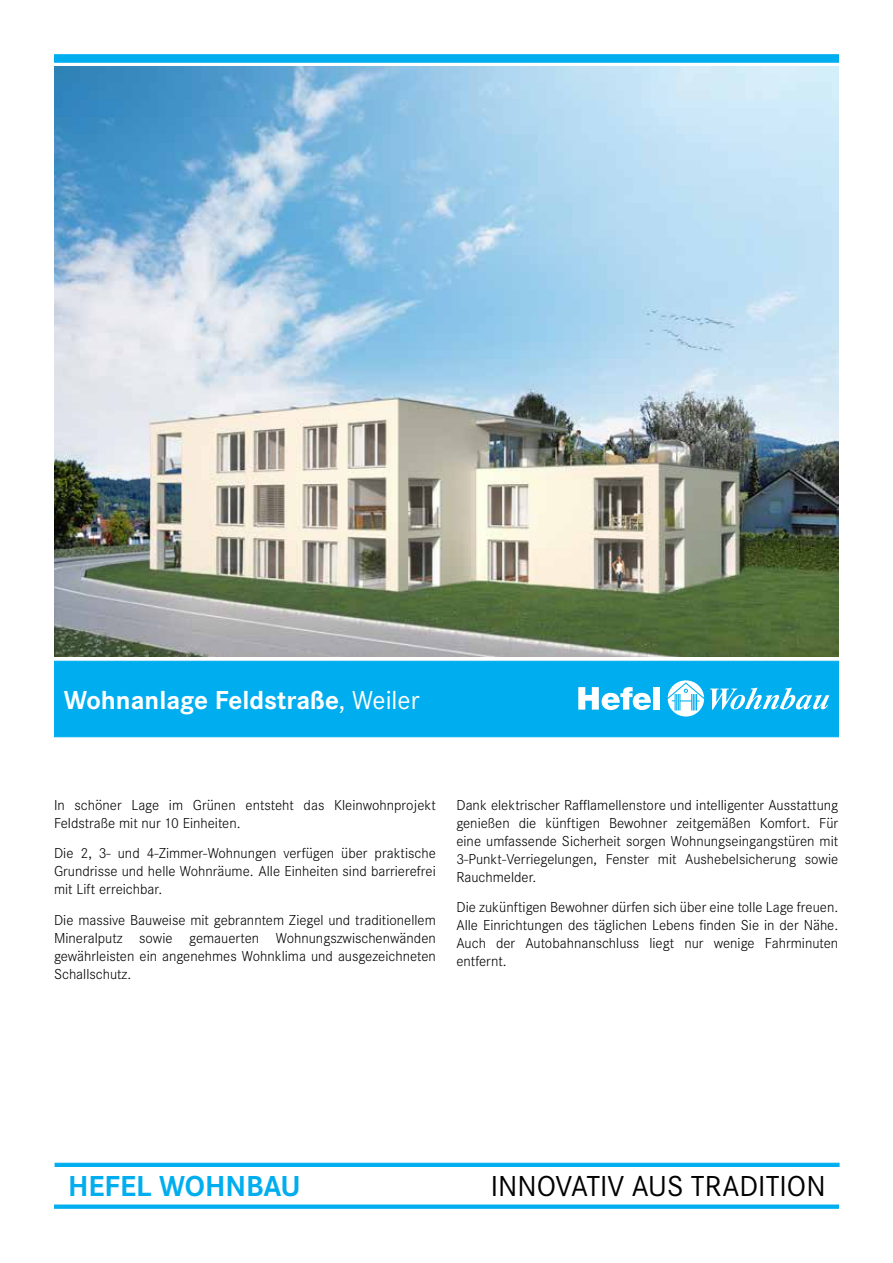
<style>
.page{position:relative;width:893px;height:1263px;background:#fff}
.page>*{position:absolute;margin:0;border:0;box-sizing:border-box;transform-origin:0 0}
.t1{font:30px "Corporate S";color:#000}
.t2{font:700 30px "Corporate S";color:#00aeef}
.t3{font:700 27px "Corporate S";color:#fff}
.t4{font:300 15px/18px "Corporate S";color:#000;text-align:justify}
.s1{font-weight:400}
</style>
<div class="page">
<div style="left:54px;top:54px;width:785px;height:9px;background:#00aeef;border:1px solid #00aeef"></div>
<svg style="left:54px;top:1204px;width:785px;height:5px;background:#23b8f1"></svg>
<img style="left:54px;top:67px;width:785px;height:589px">
<div style="left:54px;top:661px;width:785px;height:76px;background:#00aeef;border:1px solid #00aeef"></div>
<svg style="left:668px;top:680px;width:36px;height:36px"></svg>
<svg style="left:578px;top:687px;width:73px;height:23px"></svg>
<div style="left:654px;top:687px;width:6px;height:23px;background:#fff"></div>
<svg style="left:710px;top:688px;width:119px;height:21px"></svg>
<svg style="left:55px;top:1163px;width:784px;height:4px;background:#04afef"></svg>
<h2 class="t3" style="left:64px;top:684px;width:357px">Wohnanlage Feldstraße<span class="s1">, Weiler</span></h2>
<p class="t4" style="left:54px;top:796px;width:383px">In schöner Lage im Grünen entsteht das Kleinwohnprojekt<br>Feldstraße mit nur 10 Einheiten.</p>
<p class="t4" style="left:54px;top:845px;width:383px">Die 2, 3- und 4-Zimmer-Wohnungen verfügen über praktische Grundrisse und helle Wohnräume. Alle Einheiten sind barrierefrei mit Lift erreichbar.</p>
<p class="t4" style="left:54px;top:911px;width:383px">Die massive Bauweise mit gebranntem Ziegel und traditionellem Mineralputz sowie gemauerten Wohnungszwischenwänden gewährleisten ein angenehmes Wohnklima und ausgezeichneten Schallschutz.</p>
<p class="t4" style="left:456px;top:796px;width:383px">Dank elektrischer Rafflamellenstore und intelligenter Ausstattung genießen die künftigen Bewohner zeitgemäßen Komfort. Für eine umfassende Sicherheit sorgen Wohnungseingangstüren mit 3-Punkt-Verriegelungen, Fenster mit Aushebelsicherung sowie Rauchmelder.</p>
<p class="t4" style="left:456px;top:899px;width:383px">Die zukünftigen Bewohner dürfen sich über eine tolle Lage freuen.<br>Alle Einrichtungen des täglichen Lebens finden Sie in der Nähe.<br>Auch der Autobahnanschluss liegt nur wenige Fahrminuten entfernt.</p>
<h1 class="t2" style="left:68px;top:1169px;width:234px">HEFEL WOHNBAU</h1>
<h1 class="t1" style="left:491px;top:1169px;width:336px">INNOVATIV AUS TRADITION</h1>
</div>
